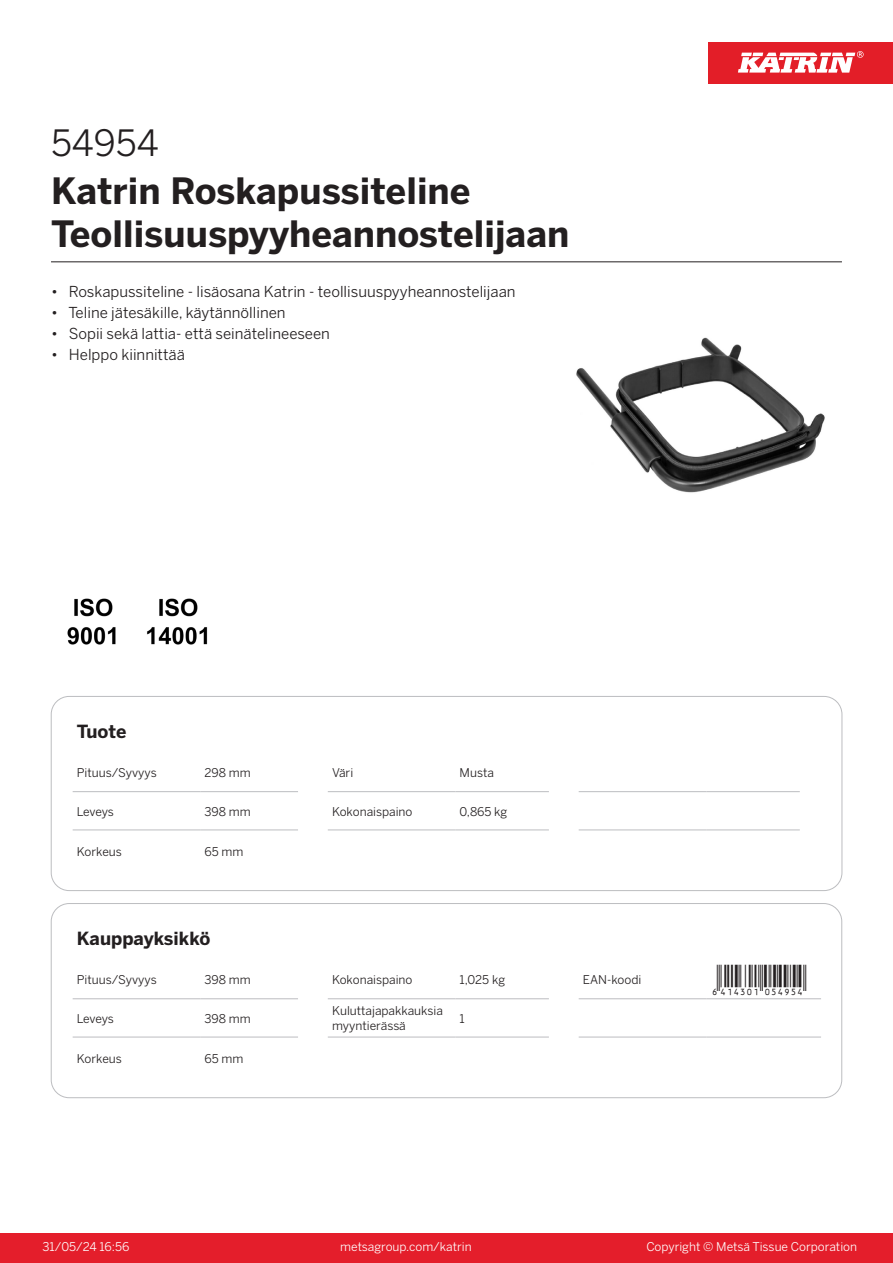
<style>
.page{position:relative;width:893px;height:1263px;background:#fff}
.page>*{position:absolute;margin:0;border:0;box-sizing:border-box;transform-origin:0 0}
.Product_Name{font:700 36px/43.2px "Benton Sans";color:#231f20}
.External_material_co{font:36px "Benton Sans";color:#231f20}
.T_EAN{font:30px "Viisas EAN Matala";color:#231f20}
.T_TableHeader{font:700 18px "Benton Sans";color:#231f20}
.MarketingBullets{font:15px "Benton Sans";color:#231f20}
.T_TableBody{font:12px/14.4px "Benton Sans";color:#231f20}
.t1{font:12px "Benton Sans";color:#fff}
</style>
<div class="page">
<div style="left:0;top:1233px;width:893px;height:30px;background:#e41e2b"></div>
<div style="left:708px;top:43px;width:185px;height:41px;background:#e31e28"></div>
<svg style="left:738px;top:51px;width:126px;height:22px"></svg>
<hr style="left:73px;top:791px;width:127px;height:1px;background:#bcbdc0">
<hr style="left:200px;top:791px;width:98px;height:1px;background:#bcbdc0">
<hr style="left:328px;top:791px;width:127px;height:1px;background:#bcbdc0">
<hr style="left:455px;top:791px;width:94px;height:1px;background:#bcbdc0">
<hr style="left:579px;top:791px;width:127px;height:1px;background:#bcbdc0">
<hr style="left:706px;top:791px;width:94px;height:1px;background:#bcbdc0">
<hr style="left:73px;top:830px;width:127px;height:1px;background:#bcbdc0">
<hr style="left:200px;top:830px;width:98px;height:1px;background:#bcbdc0">
<hr style="left:328px;top:830px;width:127px;height:1px;background:#bcbdc0">
<hr style="left:455px;top:830px;width:94px;height:1px;background:#bcbdc0">
<hr style="left:579px;top:830px;width:127px;height:1px;background:#bcbdc0">
<hr style="left:706px;top:830px;width:94px;height:1px;background:#bcbdc0">
<div style="left:51px;top:696px;width:791px;height:195px;border:1px solid #bcbdc0;border-radius:18px"></div>
<hr style="left:73px;top:998px;width:127px;height:1px;background:#bcbdc0">
<hr style="left:200px;top:998px;width:98px;height:1px;background:#bcbdc0">
<hr style="left:328px;top:998px;width:127px;height:1px;background:#bcbdc0">
<hr style="left:455px;top:998px;width:94px;height:1px;background:#bcbdc0">
<hr style="left:579px;top:998px;width:127px;height:1px;background:#bcbdc0">
<hr style="left:706px;top:998px;width:115px;height:1px;background:#bcbdc0">
<hr style="left:73px;top:1037px;width:127px;height:1px;background:#bcbdc0">
<hr style="left:200px;top:1037px;width:98px;height:1px;background:#bcbdc0">
<hr style="left:328px;top:1037px;width:127px;height:1px;background:#bcbdc0">
<hr style="left:455px;top:1037px;width:94px;height:1px;background:#bcbdc0">
<hr style="left:579px;top:1037px;width:127px;height:1px;background:#bcbdc0">
<hr style="left:706px;top:1037px;width:115px;height:1px;background:#bcbdc0">
<div style="left:51px;top:903px;width:791px;height:195px;border:1px solid #bcbdc0;border-radius:18px"></div>
<img style="left:576px;top:337px;width:249px;height:156px">
<img style="left:67px;top:598px;width:49px;height:47px">
<img style="left:147px;top:598px;width:61px;height:47px">
<hr style="left:51px;top:261px;width:791px;height:1px;background:#231f20">
<p class="External_material_co" style="left:51px;top:121px;width:109px">54954</p>
<p class="Product_Name" style="left:51px;top:170px;width:520px">Katrin Roskapussiteline<br>Teollisuuspyyheannostelijaan</p>
<p class="MarketingBullets" style="left:51px;top:282px;width:466px">• Roskapussiteline - lisäosana Katrin - teollisuuspyyheannostelijaan</p>
<p class="MarketingBullets" style="left:51px;top:303px;width:236px">• Teline jätesäkille, käytännöllinen</p>
<p class="MarketingBullets" style="left:51px;top:324px;width:280px">• Sopii sekä lattia- että seinätelineeseen</p>
<p class="MarketingBullets" style="left:51px;top:345px;width:135px">• Helppo kiinnittää</p>
<p class="T_TableHeader" style="left:77px;top:720px;width:51px">Tuote</p>
<p class="T_TableBody" style="left:77px;top:766px;width:81px">Pituus/Syvyys</p>
<p class="T_TableBody" style="left:204px;top:766px;width:48px">298 mm</p>
<p class="T_TableBody" style="left:332px;top:766px;width:23px">Väri</p>
<p class="T_TableBody" style="left:460px;top:766px;width:36px">Musta</p>
<p class="T_TableBody" style="left:77px;top:804px;width:39px">Leveys</p>
<p class="T_TableBody" style="left:204px;top:804px;width:48px">398 mm</p>
<p class="T_TableBody" style="left:332px;top:804px;width:82px">Kokonaispaino</p>
<p class="T_TableBody" style="left:460px;top:804px;width:49px">0,865 kg</p>
<p class="T_TableBody" style="left:77px;top:844px;width:47px">Korkeus</p>
<p class="T_TableBody" style="left:204px;top:844px;width:40px">65 mm</p>
<p class="T_TableHeader" style="left:77px;top:927px;width:135px">Kauppayksikkö</p>
<p class="T_TableBody" style="left:77px;top:973px;width:81px">Pituus/Syvyys</p>
<p class="T_TableBody" style="left:204px;top:973px;width:48px">398 mm</p>
<p class="T_TableBody" style="left:332px;top:973px;width:82px">Kokonaispaino</p>
<p class="T_TableBody" style="left:460px;top:973px;width:47px">1,025 kg</p>
<p class="T_TableBody" style="left:583px;top:973px;width:60px">EAN-koodi</p>
<p class="T_EAN" style="left:710px;top:964px;width:97px">*6414301054954*</p>
<p class="T_TableBody" style="left:77px;top:1011px;width:39px">Leveys</p>
<p class="T_TableBody" style="left:204px;top:1011px;width:48px">398 mm</p>
<p class="T_TableBody" style="left:332px;top:1004px;width:112px">Kuluttajapakkauksia myyntierässä</p>
<p class="T_TableBody" style="left:460px;top:1011px;width:7px">1</p>
<p class="T_TableBody" style="left:77px;top:1051px;width:47px">Korkeus</p>
<p class="T_TableBody" style="left:204px;top:1051px;width:40px">65 mm</p>
<p class="t1" style="left:43px;top:1239px;width:89px">31/05/24 16:56</p>
<p class="t1" style="left:340px;top:1239px;width:133px">metsagroup.com/katrin</p>
<p class="t1" style="left:646px;top:1239px;width:212px">Copyright © Metsä Tissue Corporation</p>
</div>
